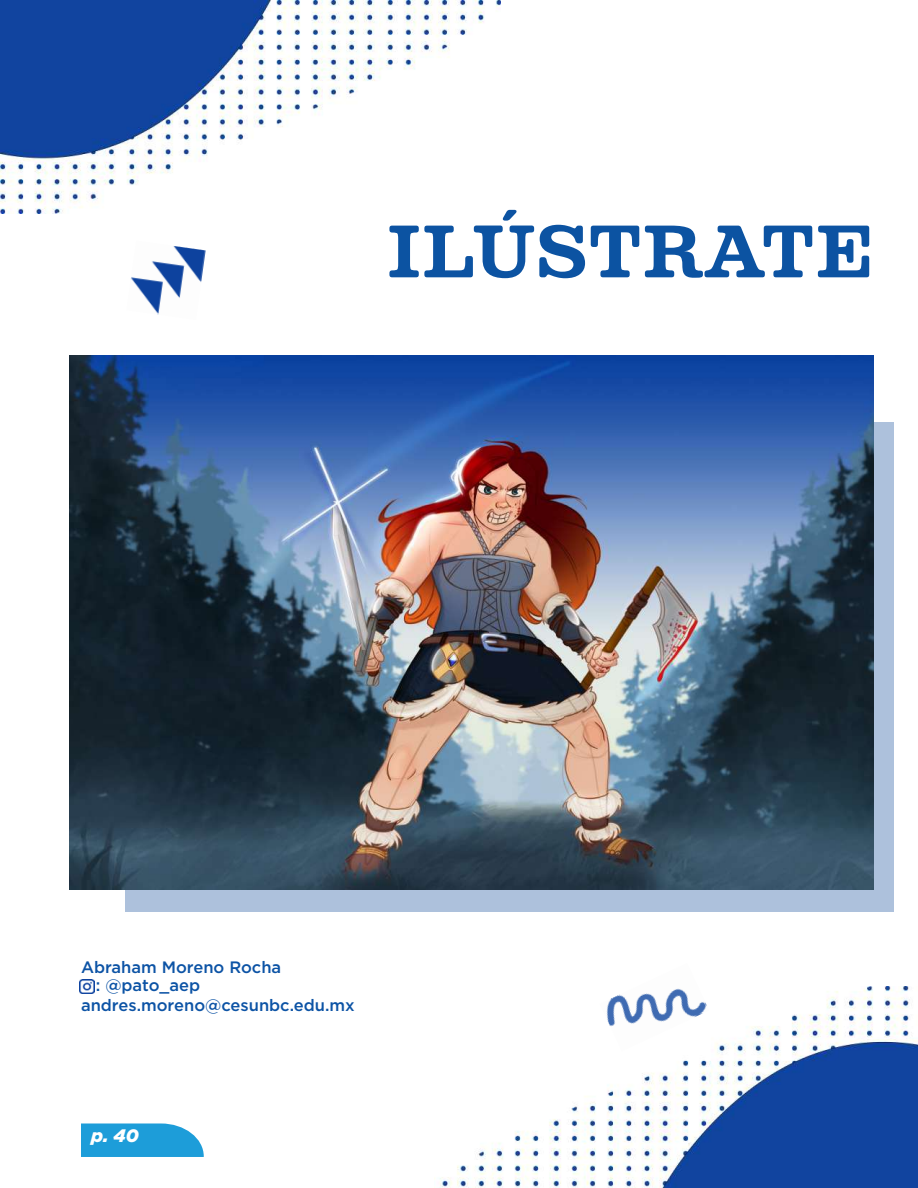
<style>
.page{position:relative;width:918px;height:1188px;background:#fff}
.page>*{position:absolute;margin:0;border:0;box-sizing:border-box;transform-origin:0 0}
.t1{font:700 78px "Albiona Soft";color:#0c53a2}
.t2{font:italic 900 18px "Gotham HTF";color:#fff}
.t3{font:500 16.5px/18px "Gotham HTF";color:#0c53a5}
</style>
<div class="page">
<img style="left:434px;top:987px;width:483px;height:201px">
<div style="left:125px;top:422px;width:769px;height:490px;background:#adc1dc"></div>
<img style="left:69px;top:356px;width:805px;height:534px">
<img style="left:0;top:0;width:501px;height:213px">
<img style="left:130px;top:246px;width:76px;height:69px">
<img style="left:600px;top:987px;width:109px;height:64px">
<img style="left:80px;top:979px;width:14px;height:15px">
<hr style="left:917px;top:0;width:1px;height:1188px;background:#0f44a0">
<svg style="left:81px;top:1124px;width:123px;height:33px;background:#2da4db"></svg>
<h1 class="t1" style="left:387px;top:207px;width:489px">ILÚSTRATE</h1>
<p class="t3" style="left:96px;top:958px;width:187px;text-indent:-15px">Abraham Moreno Rocha : @pato_aep</p>
<p class="t3" style="left:81px;top:996px;width:275px">andres.moreno@cesunbc.edu.mx</p>
<p class="t2" style="left:91px;top:1125px;width:49px">p. 40</p>
</div>
